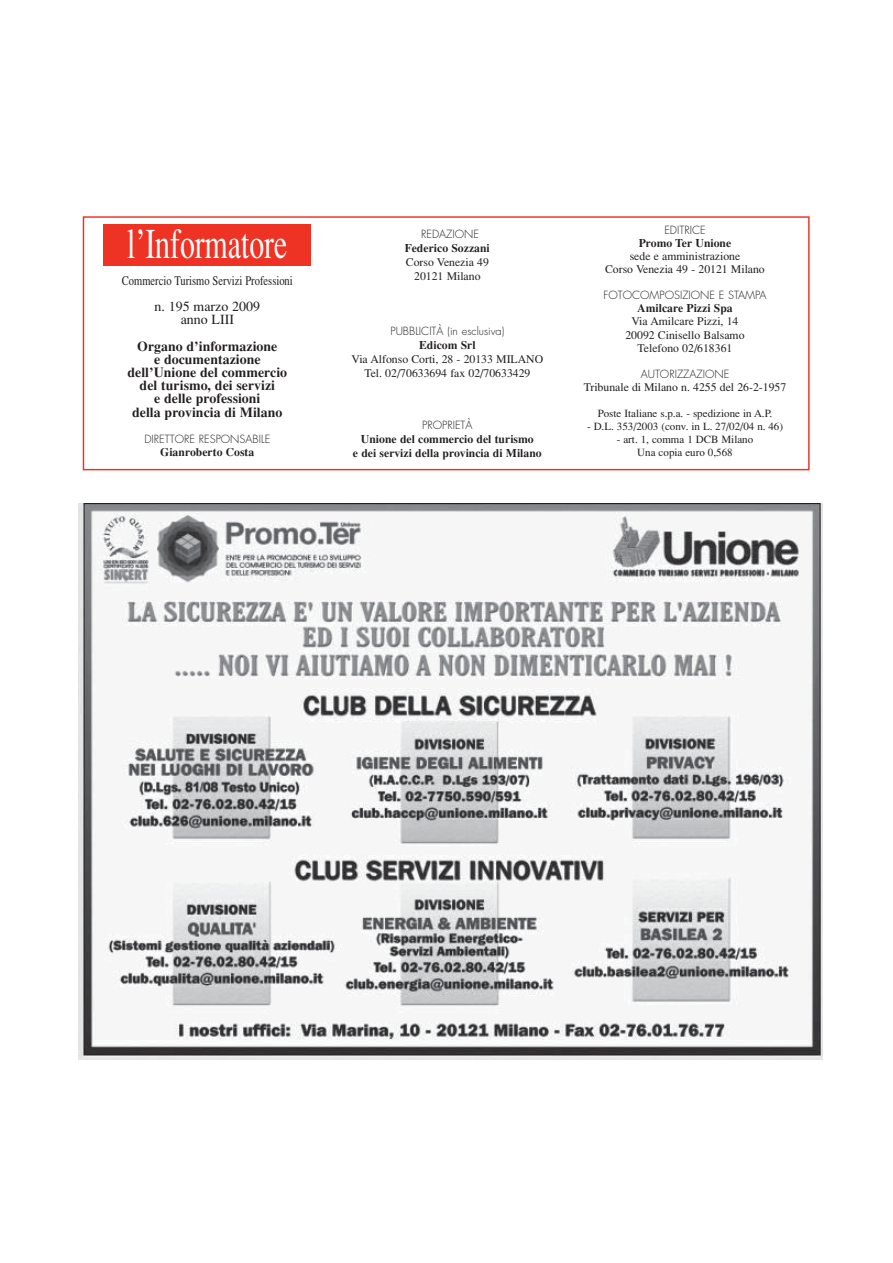
<style>
.page{position:relative;width:893px;height:1263px;background:#fff}
.page>*{position:absolute;margin:0;border:0;box-sizing:border-box;transform-origin:0 0}
.t1{font:42.45px "Times";color:#fff;scale:.7 1}
.t2{font:700 13.95px/13.2px "Times";color:#231f20;text-align:center}
.t3{font:13.95px/13.2px "Times";color:#231f20;text-align:center}
.t4{font:13.2px "Times";color:#231f20;scale:.8 1}
.t5{font:11.7px/13px "Times";color:#231f20;text-align:center}
.t6{font:700 11.7px/14px "Times";color:#231f20;text-align:center}
.t7{font:10.95px/13px "Times";color:#231f20;text-align:center}
.t8{font:300 10.95px "Futura";color:#231f20}
</style>
<div class="page">
<div style="left:83px;top:216px;width:726px;height:254px;border:1px solid #ee3224"></div>
<div style="left:103px;top:225px;width:208px;height:41px;background:#ee3224"></div>
<img style="left:79px;top:504px;width:743px;height:555px">
<h1 class="t1" style="left:127px;top:229px;width:230px">l’Informatore</h1>
<p class="t4" style="left:122px;top:275px;width:215px">Commercio Turismo Servizi Professioni</p>
<p class="t3" style="left:155px;top:301px;width:107px">n. 195 marzo 2009 anno LIII</p>
<p class="t2" style="left:127px;top:341px;width:161px">Organo d’informazione<br>e documentazione dell’Unione del commercio del turismo, dei servizi<br>e delle professioni<br>della provincia di Milano</p>
<p class="t8" style="left:144px;top:434px;width:127px">DIRETTORE RESPONSABILE</p>
<p class="t6" style="left:160px;top:446px;width:96px">Gianroberto Costa</p>
<p class="t8" style="left:421px;top:229px;width:59px">REDAZIONE</p>
<p class="t6" style="left:405px;top:242px;width:86px">Federico Sozzani</p>
<p class="t5" style="left:406px;top:256px;width:85px;line-height:14px">Corso Venezia 49<br>20121 Milano</p>
<p class="t8" style="left:390px;top:326px;width:115px">PUBBLICITÀ (in esclusiva)</p>
<p class="t6" style="left:419px;top:339px;width:58px">Edicom Srl</p>
<p class="t5" style="left:351px;top:353px;width:193px;line-height:14px">Via Alfonso Corti, 28 - 20133 MILANO<br>Tel. 02/70633694 fax 02/70633429</p>
<p class="t8" style="left:422px;top:420px;width:52px">PROPRIETÀ</p>
<p class="t6" style="left:353px;top:433px;width:190px">Unione del commercio del turismo<br>e dei servizi della provincia di Milano</p>
<p class="t8" style="left:664px;top:225px;width:43px">EDITRICE</p>
<p class="t6" style="left:638px;top:237px;width:94px">Promo Ter Unione</p>
<p class="t5" style="left:605px;top:251px;width:161px">sede e amministrazione<br>Corso Venezia 49 - 20121 Milano</p>
<p class="t8" style="left:603px;top:290px;width:164px">FOTOCOMPOSIZIONE E STAMPA</p>
<p class="t6" style="left:637px;top:302px;width:97px">Amilcare Pizzi Spa</p>
<p class="t5" style="left:625px;top:316px;width:121px">Via Amilcare Pizzi, 14<br>20092 Cinisello Balsamo<br>Telefono 02/618361</p>
<p class="t8" style="left:640px;top:369px;width:90px">AUTORIZZAZIONE</p>
<p class="t5" style="left:583px;top:382px;width:204px">Tribunale di Milano n. 4255 del 26-2-1957</p>
<p class="t7" style="left:597px;top:408px;width:176px">Poste Italiane s.p.a. - spedizione in A.P.</p>
<p class="t7" style="left:587px;top:421px;width:197px">- D.L. 353/2003 (conv. in L. 27/02/04 n. 46)</p>
<p class="t7" style="left:616px;top:434px;width:138px">- art. 1, comma 1 DCB Milano<br>Una copia euro 0,568</p>
</div>
